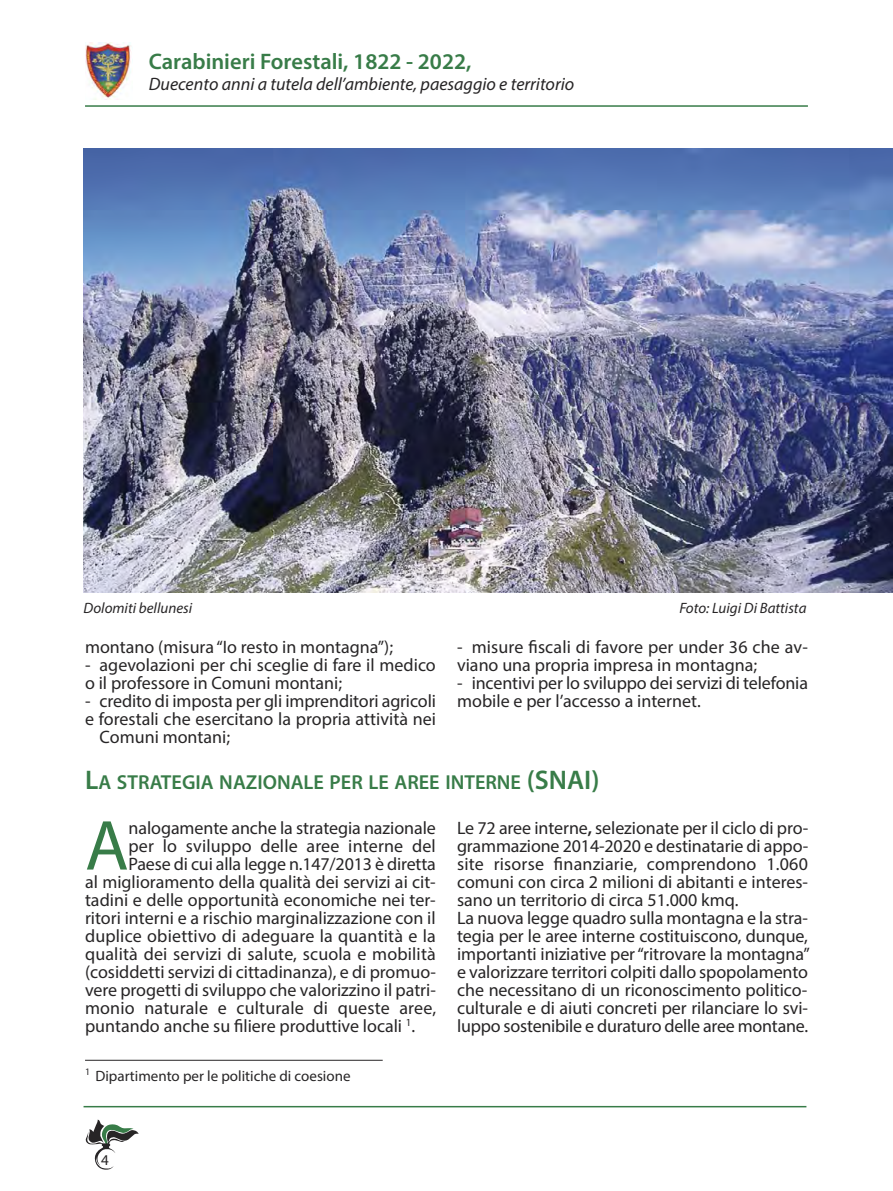
<style>
.page{position:relative;width:893px;height:1191px;background:#fff}
.page>*{position:absolute;margin:0;border:0;box-sizing:border-box;transform-origin:0 0}
.t1{font:71.4px "Myriad Pro";color:#387c48}
.t2{font:600 22.5px "Myriad Pro";color:#387c48}
.t3{font:600 20.25px "Myriad Pro";color:#387c48}
.t4{font:18px/18px "Myriad Pro";color:#272526}
.t5{font:italic 18px "Myriad Pro";color:#272526}
.t6{font:15px "Myriad Pro";color:#272526}
.t7{font:italic 15px "Myriad Pro";color:#272526}
.s1{font-size:27px}
.s2{font-weight:600}
</style>
<div class="page">
<hr style="left:85px;top:1060px;width:298px;height:1px;background:#272526">
<img style="left:85px;top:43px;width:46px;height:56px">
<svg style="left:85px;top:1119px;width:54px;height:51px"></svg>
<hr style="left:85px;top:105px;width:723px;height:2px;background:#387c48">
<hr style="left:84px;top:1106px;width:722px;height:1px;background:#387c48">
<img style="left:84px;top:149px;width:809px;height:444px">
<p class="t2" style="left:149px;top:47px;width:324px">Carabinieri Forestali, 1822 - 2022,</p>
<p class="t5" style="left:149px;top:73px;width:427px">Duecento anni a tutela dell’ambiente, paesaggio e territorio</p>
<p class="t7" style="left:84px;top:598px;width:110px">Dolomiti bellunesi</p>
<p class="t7" style="left:679px;top:598px;width:129px">Foto: Luigi Di Battista</p>
<p class="t4" style="left:85px;top:637px;width:310px">montano (misura “Io resto in montagna”);</p>
<p class="t4" style="left:85px;top:655px;width:352px">- agevolazioni per chi sceglie di fare il medico o il professore in Comuni montani;</p>
<p class="t4" style="left:85px;top:691px;width:352px">- credito di imposta per gli imprenditori agricoli</p>
<p class="t4" style="left:85px;top:709px;width:353px">e forestali che esercitano la propria attività nei</p>
<p class="t4" style="left:100px;top:727px;width:132px">Comuni montani;</p>
<p class="t4" style="left:457px;top:637px;width:352px">- misure fiscali di favore per under 36 che av&shy;viano una propria impresa in montagna;</p>
<p class="t4" style="left:457px;top:673px;width:352px">- incentivi per lo sviluppo dei servizi di telefonia mobile e per l’accesso a internet.</p>
<p class="t3" style="left:85px;top:769px;width:516px"><span class="s1">L</span>A STRATEGIA NAZIONALE PER LE AREE INTERNE <span class="s1">(SNAI)</span></p>
<p class="t1" style="left:85px;top:801px;width:45px">A</p>
<p class="t4" style="left:129px;top:818px;width:309px">nalogamente anche la strategia nazionale</p>
<p class="t4" style="left:129px;top:836px;width:309px">per lo sviluppo delle aree interne del</p>
<p class="t4" style="left:129px;top:854px;width:309px">Paese di cui alla legge n.147/2013 è diretta</p>
<p class="t4" style="left:85px;top:872px;width:352px">al miglioramento della qualità dei servizi ai cit-</p>
<p class="t4" style="left:85px;top:890px;width:352px">tadini e delle opportunità economiche nei ter-</p>
<p class="t4" style="left:85px;top:908px;width:352px">ritori interni e a rischio marginalizzazione con il</p>
<p class="t4" style="left:85px;top:926px;width:352px">duplice obiettivo di adeguare la quantità e la</p>
<p class="t4" style="left:85px;top:944px;width:352px">qualità dei servizi di salute, scuola e mobilità</p>
<p class="t4" style="left:85px;top:962px;width:353px">(cosiddetti servizi di cittadinanza), e di promuo-</p>
<p class="t4" style="left:85px;top:980px;width:352px">vere progetti di sviluppo che valorizzino il patri-</p>
<p class="t4" style="left:85px;top:998px;width:353px">monio naturale e culturale di queste aree,</p>
<p class="t4" style="left:85px;top:1016px;width:332px">puntando anche su filiere produttive locali <sup>1</sup>.</p>
<p class="t6" style="left:85px;top:1066px;width:267px"><sup>1</sup> Dipartimento per le politiche di coesione</p>
<p class="t4" style="left:457px;top:818px;width:354px">Le 72 aree interne<span class="s2">,</span> selezionate per il ciclo di pro&shy;grammazione 2014-2020 e destinatarie di appo&shy;site risorse finanziarie, comprendono 1.060 comuni con circa 2 milioni di abitanti e interes&shy;sano un territorio di circa 51.000 kmq.<br>La nuova legge quadro sulla montagna e la stra&shy;tegia per le aree interne costituiscono, dunque, importanti iniziative per “ritrovare la montagna” e valorizzare territori colpiti dallo spopolamento che necessitano di un riconoscimento politico&shy;culturale e di aiuti concreti per rilanciare lo svi&shy;luppo sostenibile e duraturo delle aree montane.</p>
<p class="t6" style="left:101px;top:1150px;width:9px">4</p>
</div>
